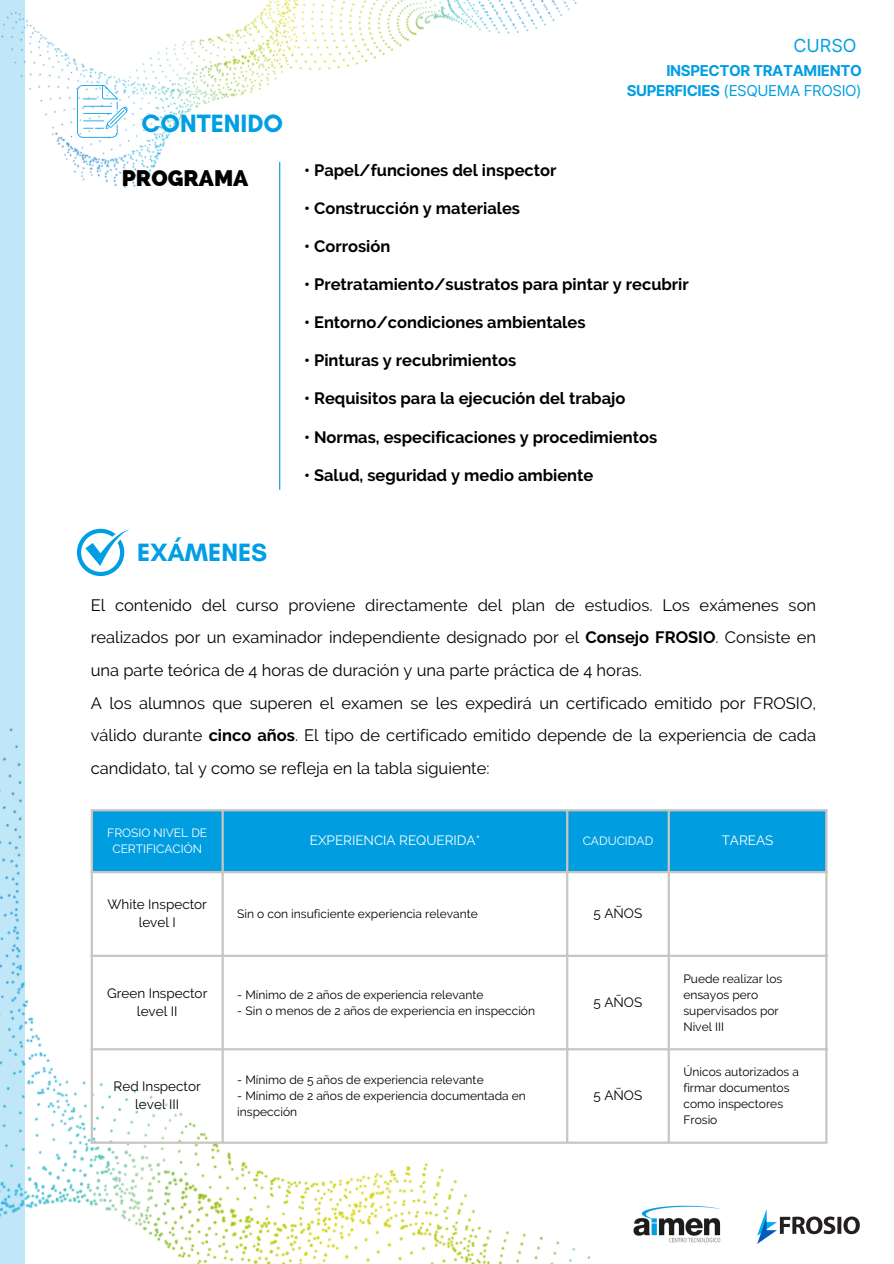
<style>
.page{position:relative;width:894px;height:1264px;background:#fff}
.page>*{position:absolute;margin:0;border:0;box-sizing:border-box;transform-origin:0 0}
.t1{font:700 25.5px "Glacial Indifference";color:#009ee3}
.t2{font:800 22.5px "Raleway";color:#000}
.t3{font:18px "Inter";color:#009ee3}
.t4{font:16.5px/32.7px "Raleway";color:#000}
.t5{font:700 16.5px "Raleway";color:#000}
.t6{font:15px "Inter";letter-spacing:-.025em;color:#009ee3}
.t7{font:700 15px "Inter";letter-spacing:-.025em;color:#009ee3}
.t8{font:13.5px/18px "Raleway";color:#000;text-align:center}
.t9{font:13.5px "Raleway";color:#fff}
.t10{font:12px/16px "Raleway";color:#000}
.t11{font:12px/16px "Raleway";color:#fff;text-align:center}
.s1{font-weight:700}
</style>
<div class="page">
<img style="left:25px;top:809px;width:835px;height:454px">
<div style="left:0;top:261px;width:25px;height:1002px;background:#c0e7f8"></div>
<img style="left:0;top:0;width:577px;height:261px">
<svg style="left:77px;top:85px;width:50px;height:53px"></svg>
<svg style="left:77px;top:529px;width:53px;height:47px"></svg>
<hr style="left:279px;top:162px;width:1px;height:328px;background:#009ee3">
<div style="left:93px;top:811px;width:732px;height:60px;background:#009ee0"></div>
<hr style="left:91px;top:811px;width:2px;height:330px;background:#cbc5c1">
<hr style="left:221px;top:811px;width:3px;height:330px;background:#cbc5c1">
<hr style="left:566px;top:811px;width:2px;height:330px;background:#cbc5c1">
<hr style="left:667px;top:811px;width:2px;height:330px;background:#cbc5c1">
<hr style="left:825px;top:811px;width:2px;height:330px;background:#cbc5c1">
<hr style="left:91px;top:809px;width:736px;height:2px;background:#cbc5c1">
<hr style="left:91px;top:871px;width:736px;height:2px;background:#cbc5c1">
<hr style="left:91px;top:954px;width:736px;height:3px;background:#cbc5c1">
<hr style="left:91px;top:1048px;width:736px;height:2px;background:#cbc5c1">
<hr style="left:91px;top:1141px;width:736px;height:2px;background:#cbc5c1">
<img style="left:631px;top:1203px;width:92px;height:41px">
<img style="left:757px;top:1209px;width:102px;height:34px">
<p class="t1" style="left:141px;top:108px;width:143px">CONTENIDO</p>
<p class="t2" style="left:122px;top:164px;width:128px">PROGRAMA</p>
<h1 class="t1" style="left:137px;top:537px;width:131px">EXÁMENES</h1>
<p class="t3" style="left:793px;top:34px;width:65px">CURSO</p>
<p class="t7" style="left:666px;top:61px;width:197px">INSPECTOR TRATAMIENTO</p>
<p class="t6" style="left:626px;top:81px;width:236px"><span class="s1">SUPERFICIES</span> (ESQUEMA FROSIO)</p>
<p class="t5" style="left:304px;top:160px;width:254px">• Papel/funciones del inspector</p>
<p class="t5" style="left:304px;top:198px;width:217px">• Construcción y materiales</p>
<p class="t5" style="left:304px;top:236px;width:88px">• Corrosión</p>
<p class="t5" style="left:304px;top:274px;width:386px">• Pretratamiento/sustratos para pintar y recubrir</p>
<p class="t5" style="left:304px;top:313px;width:283px">• Entorno/condiciones ambientales</p>
<p class="t5" style="left:304px;top:351px;width:213px">• Pinturas y recubrimientos</p>
<p class="t5" style="left:304px;top:389px;width:322px">• Requisitos para la ejecución del trabajo</p>
<p class="t5" style="left:304px;top:427px;width:354px">• Normas, especificaciones y procedimientos</p>
<p class="t5" style="left:304px;top:465px;width:291px">• Salud, seguridad y medio ambiente</p>
<p class="t4" style="left:91px;top:588px;width:726px">El contenido del curso proviene directamente del plan de estudios. Los exámenes son realizados por un examinador independiente designado por el <span class="s1">Consejo FROSIO</span>. Consiste en una parte teórica de 4 horas de duración y una parte práctica de 4 horas.<br>A los alumnos que superen el examen se les expedirá un certificado emitido por FROSIO, válido durante <span class="s1">cinco años</span>. El tipo de certificado emitido depende de la experiencia de cada candidato, tal y como se refleja en la tabla siguiente:</p>
<h2 class="t11" style="left:107px;top:824px;width:101px">FROSIO NIVEL DE<br>CERTIFICACIÓN</h2>
<h3 class="t9" style="left:310px;top:832px;width:172px">EXPERIENCIA REQUERIDA*</h3>
<p class="t11" style="left:582px;top:832px;width:72px">CADUCIDAD</p>
<p class="t9" style="left:721px;top:832px;width:53px">TAREAS</p>
<h4 class="t8" style="left:107px;top:895px;width:101px">White Inspector level I</h4>
<p class="t10" style="left:237px;top:905px;width:242px">Sin o con insuficiente experiencia relevante</p>
<h1 class="t8" style="left:593px;top:904px;width:50px">5 AÑOS</h1>
<h5 class="t8" style="left:107px;top:983px;width:102px">Green Inspector level II</h5>
<p class="t10" style="left:237px;top:986px;width:247px">- Mínimo de 2 años de experiencia relevante</p>
<p class="t10" style="left:237px;top:1002px;width:299px">- Sin o menos de 2 años de experiencia en inspección</p>
<p class="t8" style="left:593px;top:992px;width:50px">5 AÑOS</p>
<p class="t8" style="left:114px;top:1077px;width:89px">Red Inspector level III</p>
<p class="t10" style="left:237px;top:1071px;width:248px">- Mínimo de 5 años de experiencia relevante</p>
<p class="t10" style="left:237px;top:1087px;width:290px">- Mínimo de 2 años de experiencia documentada en inspección</p>
<p class="t8" style="left:593px;top:1086px;width:50px">5 AÑOS</p>
<p class="t10" style="left:683px;top:970px;width:100px">Puede realizar los ensayos pero supervisados por</p>
<p class="t10" style="left:683px;top:1018px;width:42px">Nivel III</p>
<p class="t10" style="left:683px;top:1063px;width:117px">Únicos autorizados a firmar documentos como inspectores<br>Frosio</p>
</div>
